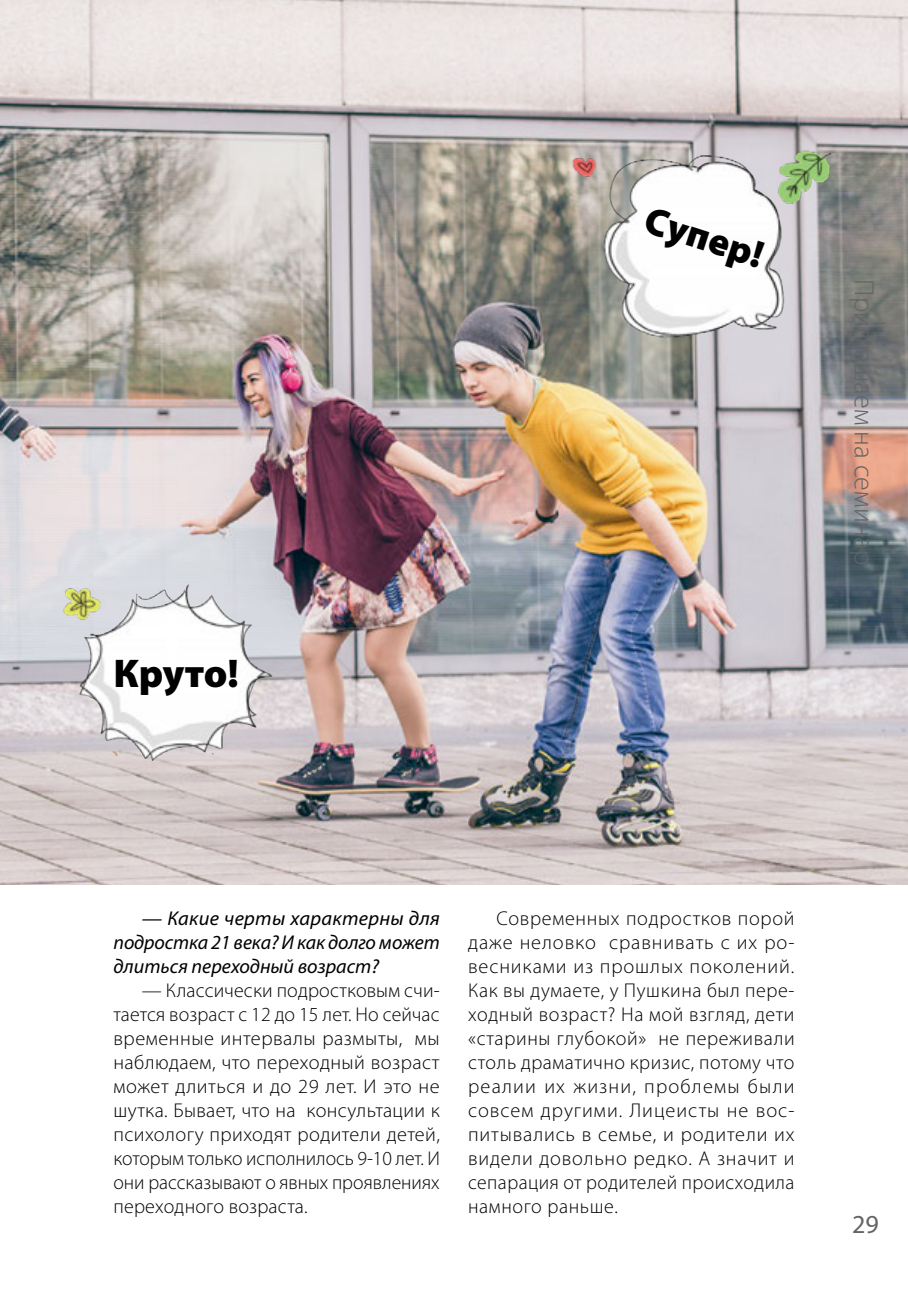
<style>
.page{position:relative;width:908px;height:1293px;background:#fff}
.page>*{position:absolute;margin:0;border:0;box-sizing:border-box;transform-origin:0 0}
.t1{font:900 40.2px "Myriad Pro";letter-spacing:-.005em;color:#000}
.t2{font:900 38.8px "Myriad Pro";color:#000}
.t3{font:300 28px "Myriad Pro";color:#636466}
.t4{font:26px "Myriad Pro";color:#636466}
.t5{font:300 20px/24px "Myriad Pro";letter-spacing:.01em;color:#000;text-align:justify}
.t6{font:italic 20px/24px "Myriad Pro";color:#000;text-align:justify}
</style>
<div class="page">
<img style="left:0;top:0;width:907px;height:884px">
<img style="left:34px;top:567px;width:280px;height:214px">
<img style="left:543px;top:100px;width:329px;height:259px">
<h1 class="t1" style="left:113px;top:646px;width:127px">Круто!</h1>
<h2 class="t2" style="left:653px;top:193px;width:124px;rotate:18deg">Супер!</h2>
<h3 class="t3" style="left:880px;top:279px;width:287px;rotate:90deg">Приглашаем на семинар</h3>
<h3 class="t3" style="left:880px;top:469px;width:98px;rotate:90deg">Рубрика</h3>
<p class="t6" style="left:113px;top:906px;width:328px;text-indent:28px">— Какие черты характерны для подростка 21 века? И как долго может длиться переходный возраст?</p>
<p class="t5" style="left:113px;top:978px;width:328px;text-indent:28px">— Классически подростковым счи&shy;тается возраст с 12 до 15 лет. Но сейчас временные интервалы размыты, мы наблюдаем, что переходный возраст может длиться и до 29 лет. И это не шутка. Бывает, что на консультации к психологу приходят родители детей, которым только исполнилось 9-10 лет. И они рассказывают о явных проявлениях переходного возраста.</p>
<p class="t5" style="left:468px;top:906px;width:328px;text-indent:28px">Современных подростков порой даже неловко сравнивать с их ро&shy;весниками из прошлых поколений.<br>Как вы думаете, у Пушкина был пере&shy;ходный возраст? На мой взгляд, дети «старины глубокой» не переживали столь драматично кризис, потому что реалии их жизни, проблемы были совсем другими. Лицеисты не вос&shy;питывались в семье, и родители их видели довольно редко. А значит и сепарация от родителей происходила намного раньше.</p>
<h3 class="t4" style="left:851px;top:1208px;width:28px">29</h3>
</div>
